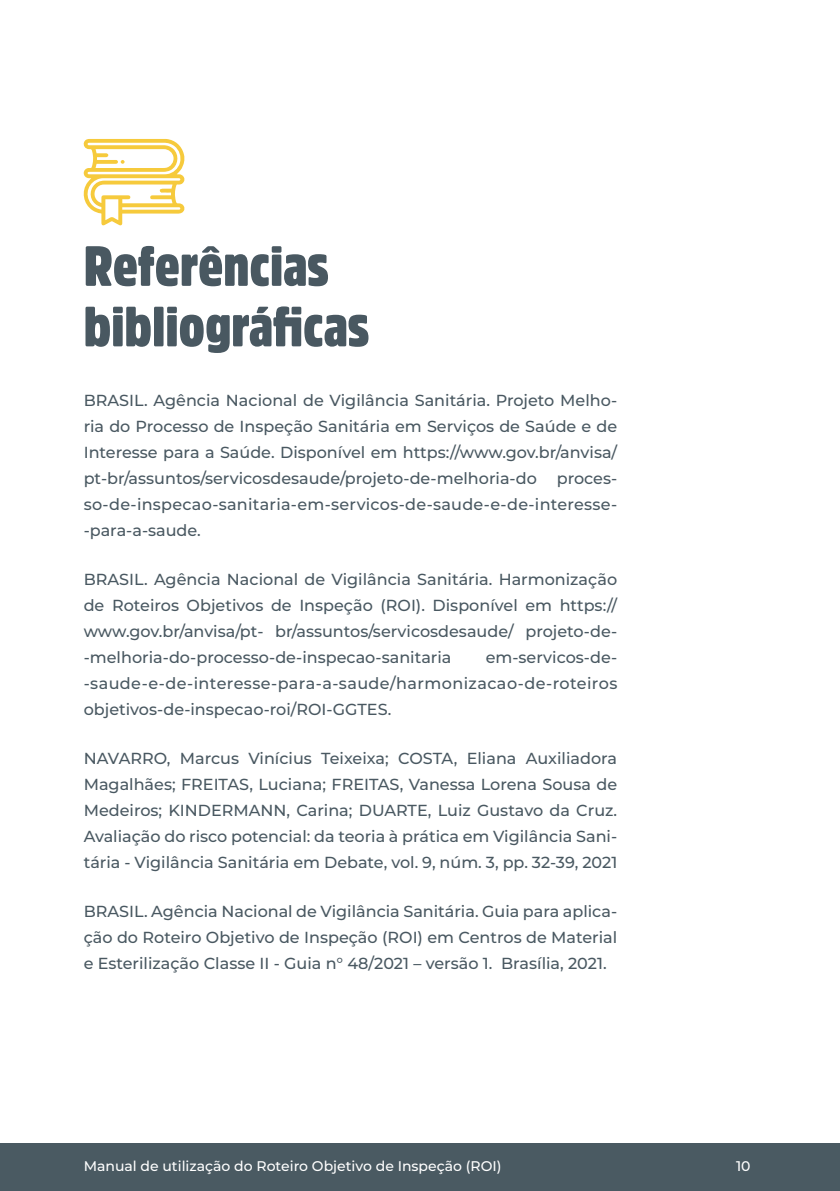
<style>
.page{position:relative;width:840px;height:1191px;background:#fff}
.page>*{position:absolute;margin:0;border:0;box-sizing:border-box;transform-origin:0 0}
.t1{font:900 56px/60.4px "Amsi Pro Cond";color:#495861}
.t2{font:500 16px/26px "Montserrat";color:#495861;text-align:justify}
.t3{font:500 14px "Montserrat";color:#fff}
</style>
<div class="page">
<svg style="left:83px;top:139px;width:101px;height:87px"></svg>
<div style="left:0;top:1143px;width:839px;height:48px;background:#4a5a62"></div>
<h1 class="t1" style="left:84px;top:234px;width:287px">Referências bibliográficas</h1>
<p class="t2" style="left:84px;top:387px;width:534px">BRASIL. Agência Nacional de Vigilância Sanitária. Projeto Melho&shy;ria do Processo de Inspeção Sanitária em Serviços de Saúde e de Interesse para a Saúde. Disponível em https://www.gov.br/anvisa/ pt-br/assuntos/servicosdesaude/projeto-de-melhoria-do proces&shy;so-de-inspecao-sanitaria-em-servicos-de-saude-e-de-interesse--para-a-saude.</p>
<p class="t2" style="left:84px;top:566px;width:534px">BRASIL. Agência Nacional de Vigilância Sanitária. Harmonização de Roteiros Objetivos de Inspeção (ROI). Disponível em https:// www.gov.br/anvisa/pt- br/assuntos/servicosdesaude/ projeto-de--melhoria-do-processo-de-inspecao-sanitaria</p>
<p class="t2" style="left:84px;top:644px;width:535px;text-indent:402px">em-servicos-de--saude-e-de-interesse-para-a-saude/harmonizacao-de-roteiros objetivos-de-inspecao-roi/ROI-GGTES.</p>
<p class="t2" style="left:84px;top:744px;width:534px">NAVARRO, Marcus Vinícius Teixeixa; COSTA, Eliana Auxiliadora Magalhães; FREITAS, Luciana; FREITAS, Vanessa Lorena Sousa de Medeiros; KINDERMANN, Carina; DUARTE, Luiz Gustavo da Cruz.<br>Avaliação do risco potencial: da teoria à prática em Vigilância Sani&shy;tária - Vigilância Sanitária em Debate, vol. 9, núm. 3, pp. 32-39, 2021</p>
<p class="t2" style="left:84px;top:897px;width:534px">BRASIL. Agência Nacional de Vigilância Sanitária. Guia para aplica&shy;ção do Roteiro Objetivo de Inspeção (ROI) em Centros de Material e Esterilização Classe II - Guia n° 48/2021 – versão 1. Brasília, 2021.</p>
<p class="t3" style="left:84px;top:1155px;width:419px">Manual de utilização do Roteiro Objetivo de Inspeção (ROI)</p>
<p class="t3" style="left:735px;top:1155px;width:16px">10</p>
</div>
